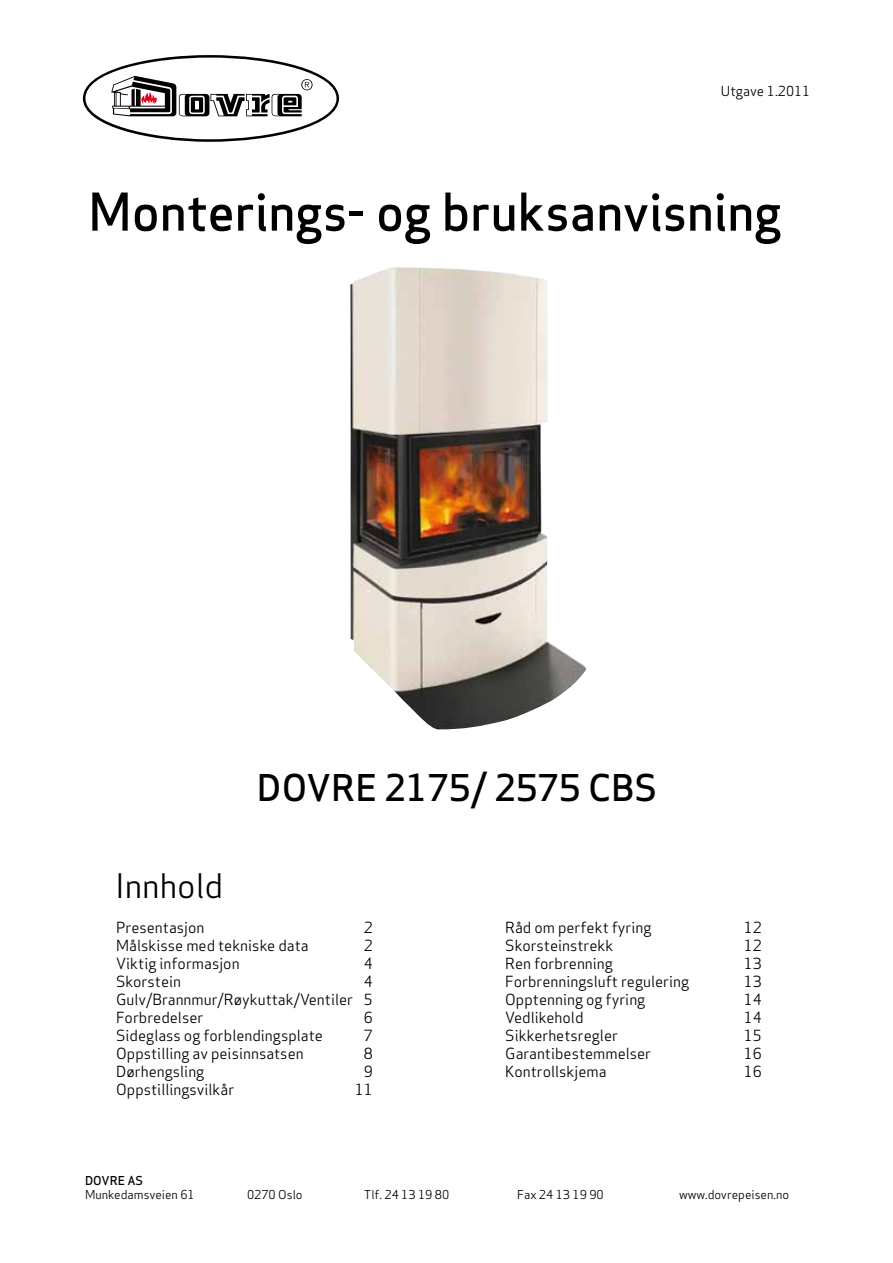
<style>
.page{position:relative;width:893px;height:1263px;background:#fff}
.page>*{position:absolute;margin:0;border:0;box-sizing:border-box;transform-origin:0 0}
.t1{font:50.85px "Apex Sans Medium T";letter-spacing:-.005em;color:#000}
.t2{font:36px "Apex Sans Medium T";color:#000}
.t3{font:33px "Apex Sans Book T";color:#000}
.t4{font:15px/18px "Apex Sans Book T";color:#000;text-align:justify}
.t5{font:13.5px "Apex Sans Book T";color:#000}
.t6{font:12px "Apex Sans Book T";color:#000}
.t7{font:12px "Apex Sans Medium T";color:#000}
</style>
<div class="page">
<svg style="left:83px;top:55px;width:256px;height:87px"></svg>
<img style="left:350px;top:267px;width:237px;height:462px">
<p class="t5" style="left:721px;top:82px;width:91px">Utgave 1.2011</p>
<h1 class="t1" style="left:88px;top:179px;width:695px">Monterings- og bruksanvisning</h1>
<h3 class="t3" style="left:115px;top:865px;width:110px">Innhold</h3>
<h2 class="t2" style="left:257px;top:764px;width:402px">DOVRE 2175/ 2575 CBS</h2>
<p class="t4" style="left:116px;top:918px;width:90px">Presentasjon</p>
<p class="t4" style="left:364px;top:918px;width:10px">2</p>
<p class="t4" style="left:116px;top:936px;width:194px">Målskisse med tekniske data</p>
<p class="t4" style="left:364px;top:936px;width:10px">2</p>
<p class="t4" style="left:116px;top:954px;width:125px">Viktig informasjon</p>
<p class="t4" style="left:364px;top:954px;width:10px">4</p>
<p class="t4" style="left:116px;top:972px;width:66px">Skorstein</p>
<p class="t4" style="left:116px;top:972px;width:258px;text-indent:248px">4<br>Gulv/Brannmur/Røykuttak/Ventiler 5<br>Forbredelser</p>
<p class="t4" style="left:364px;top:1008px;width:10px">6</p>
<p class="t4" style="left:116px;top:1026px;width:208px">Sideglass og forblendingsplate</p>
<p class="t4" style="left:364px;top:1026px;width:10px">7</p>
<p class="t4" style="left:116px;top:1044px;width:189px">Oppstilling av peisinnsatsen</p>
<p class="t4" style="left:364px;top:1044px;width:10px">8</p>
<p class="t4" style="left:116px;top:1062px;width:90px">Dørhengsling</p>
<p class="t4" style="left:364px;top:1062px;width:10px">9</p>
<p class="t4" style="left:116px;top:1080px;width:120px">Oppstillingsvilkår</p>
<p class="t4" style="left:355px;top:1080px;width:19px">11</p>
<p class="t4" style="left:505px;top:918px;width:148px">Råd om perfekt fyring</p>
<p class="t4" style="left:744px;top:918px;width:19px">12</p>
<p class="t4" style="left:505px;top:936px;width:110px">Skorsteinstrekk</p>
<p class="t4" style="left:744px;top:936px;width:19px">12</p>
<p class="t4" style="left:505px;top:954px;width:109px">Ren forbrenning</p>
<p class="t4" style="left:744px;top:954px;width:19px">13</p>
<p class="t4" style="left:505px;top:972px;width:185px">Forbrenningsluft regulering</p>
<p class="t4" style="left:744px;top:972px;width:19px">13</p>
<p class="t4" style="left:505px;top:990px;width:142px">Opptenning og fyring</p>
<p class="t4" style="left:744px;top:990px;width:19px">14</p>
<p class="t4" style="left:505px;top:1008px;width:80px">Vedlikehold</p>
<p class="t4" style="left:744px;top:1008px;width:19px">14</p>
<p class="t4" style="left:505px;top:1026px;width:114px">Sikkerhetsregler</p>
<p class="t4" style="left:744px;top:1026px;width:19px">15</p>
<p class="t4" style="left:505px;top:1044px;width:147px">Garantibestemmelser</p>
<p class="t4" style="left:744px;top:1044px;width:19px">16</p>
<p class="t4" style="left:505px;top:1062px;width:103px">Kontrollskjema</p>
<p class="t4" style="left:744px;top:1062px;width:19px">16</p>
<p class="t7" style="left:85px;top:1173px;width:60px">DOVRE AS</p>
<p class="t6" style="left:85px;top:1187px;width:111px">Munkedamsveien 61</p>
<p class="t6" style="left:247px;top:1187px;width:57px">0270 Oslo</p>
<p class="t6" style="left:364px;top:1187px;width:86px">Tlf. 24 13 19 80</p>
<p class="t6" style="left:517px;top:1187px;width:88px">Fax 24 13 19 90</p>
<p class="t6" style="left:679px;top:1187px;width:112px">www.dovrepeisen.no</p>
</div>
